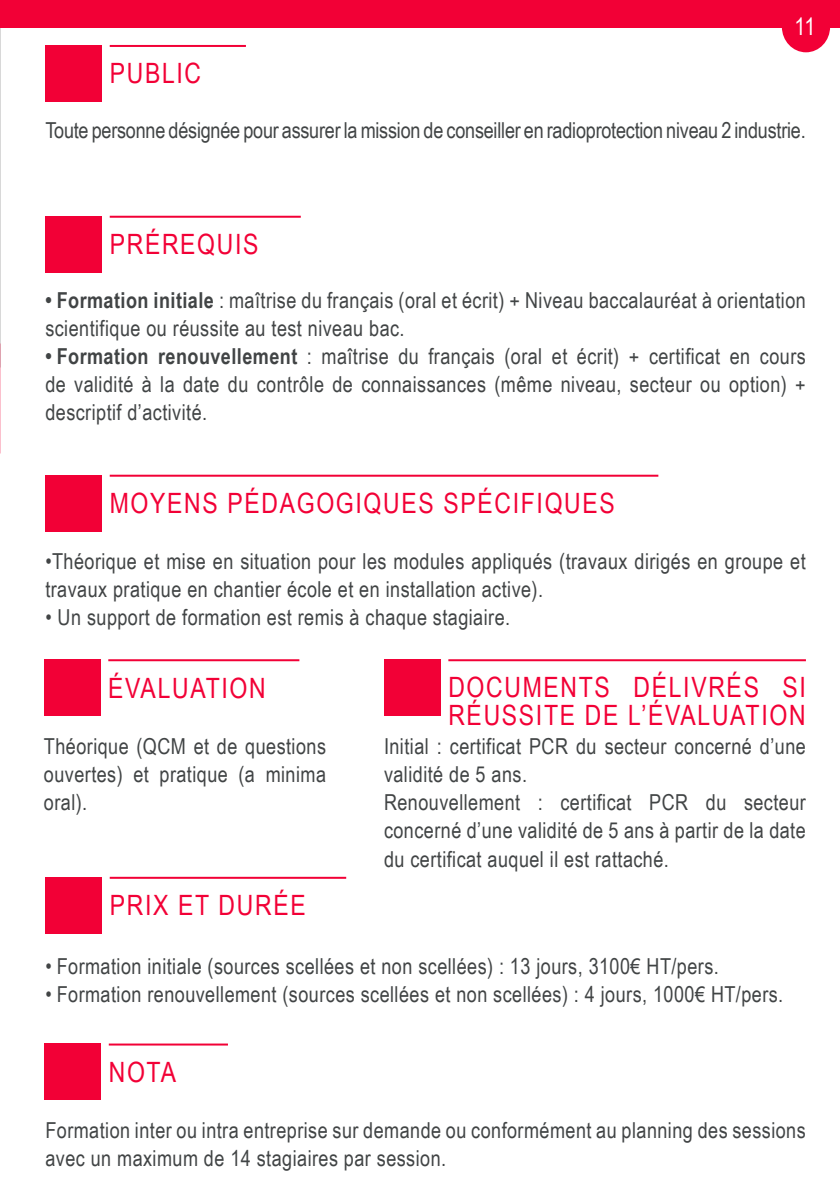
<style>
.page{position:relative;width:840px;height:1191px;background:#fff}
.page>*{position:absolute;margin:0;border:0;box-sizing:border-box;transform-origin:0 0}
.t1{font:28px/28px "Arial Narrow";letter-spacing:.06em;color:#f20036}
.t2{font:24px "Arial Narrow";color:#fff}
.t3{font:22px/28px "Arial Narrow";letter-spacing:.02em;color:#414445}
.t4{font:22px "Arial Narrow";letter-spacing:-.01em;color:#414445}
.s1{font-weight:700}
</style>
<div class="page">
<img style="left:0;top:0;width:1px;height:367px">
<div style="left:45px;top:45px;width:57px;height:57px;background:#f20036"></div>
<hr style="left:110px;top:45px;width:136px;height:2px;background:#f20036">
<div style="left:45px;top:216px;width:57px;height:56px;background:#f20036"></div>
<hr style="left:110px;top:216px;width:190px;height:2px;background:#f20036">
<div style="left:45px;top:475px;width:57px;height:56px;background:#f20036"></div>
<hr style="left:110px;top:475px;width:548px;height:2px;background:#f20036">
<div style="left:44px;top:659px;width:57px;height:57px;background:#f20036"></div>
<hr style="left:108px;top:659px;width:191px;height:2px;background:#f20036">
<div style="left:384px;top:659px;width:56px;height:57px;background:#f20036"></div>
<hr style="left:448px;top:659px;width:357px;height:2px;background:#f20036">
<div style="left:45px;top:876px;width:57px;height:57px;background:#f20036"></div>
<hr style="left:110px;top:876px;width:236px;height:2px;background:#f20036">
<div style="left:44px;top:1043px;width:57px;height:57px;background:#f20036"></div>
<hr style="left:109px;top:1043px;width:119px;height:2px;background:#f20036">
<div style="left:0;top:0;width:839px;height:28px;background:#f20036"></div>
<div style="left:781px;top:1px;width:48px;height:51px;background:#f20036;border-radius:50%"></div>
<p class="t1" style="left:110px;top:58px;width:93px">PUBLIC</p>
<p class="t2" style="left:794px;top:9px;width:22px">11</p>
<p class="t4" style="left:45px;top:114px;width:761px">Toute personne désignée pour assurer la mission de conseiller en radioprotection niveau 2 industrie.</p>
<p class="t1" style="left:110px;top:229px;width:150px">PRÉREQUIS</p>
<p class="t3" style="left:45px;top:285px;width:761px"><span class="s1">• Formation initiale</span> : maîtrise du français (oral et écrit) + Niveau baccalauréat à orientation scientifique ou réussite au test niveau bac.</p>
<p class="t3" style="left:45px;top:341px;width:761px;text-align:justify"><span class="s1">• Formation renouvellement</span> : maîtrise du français (oral et écrit) + certificat en cours de validité à la date du contrôle de connaissances (même niveau, secteur ou option) + descriptif d’activité.</p>
<p class="t1" style="left:110px;top:488px;width:506px">MOYENS PÉDAGOGIQUES SPÉCIFIQUES</p>
<p class="t3" style="left:45px;top:546px;width:761px">•Théorique et mise en situation pour les modules appliqués (travaux dirigés en groupe et travaux pratique en chantier école et en installation active).</p>
<p class="t3" style="left:45px;top:602px;width:466px">• Un support de formation est remis à chaque stagiaire.</p>
<p class="t1" style="left:108px;top:672px;width:159px">ÉVALUATION</p>
<p class="t3" style="left:44px;top:732px;width:283px;text-align:justify">Théorique (QCM et de questions ouvertes) et pratique (a minima oral).</p>
<p class="t1" style="left:110px;top:890px;width:197px">PRIX ET DURÉE</p>
<p class="t1" style="left:448px;top:672px;width:359px">DOCUMENTS DÉLIVRÉS SI<br>RÉUSSITE DE L’ÉVALUATION</p>
<p class="t3" style="left:384px;top:732px;width:423px">Initial : certificat PCR du secteur concerné d’une validité de 5 ans.<br>Renouvellement : certificat PCR du secteur concerné d’une validité de 5 ans à partir de la date du certificat auquel il est rattaché.</p>
<p class="t3" style="left:45px;top:951px;width:674px">• Formation initiale (sources scellées et non scellées) : 13 jours, 3100€ HT/pers.</p>
<p class="t3" style="left:45px;top:979px;width:739px">• Formation renouvellement (sources scellées et non scellées) : 4 jours, 1000€ HT/pers.</p>
<p class="t1" style="left:109px;top:1057px;width:69px">NOTA</p>
<p class="t3" style="left:45px;top:1115px;width:761px">Formation inter ou intra entreprise sur demande ou conformément au planning des sessions avec un maximum de 14 stagiaires par session.</p>
</div>
